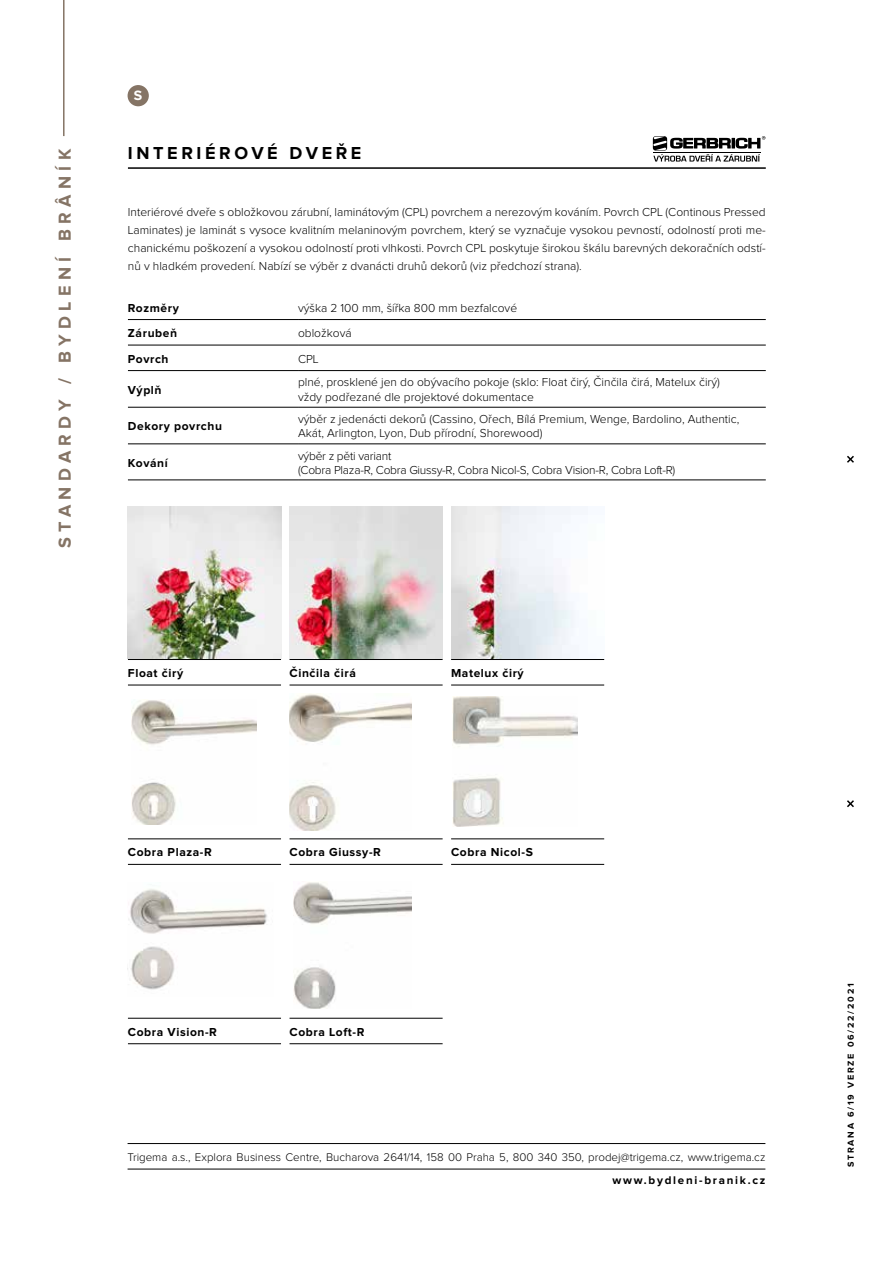
<style>
.page{position:relative;width:893px;height:1263px;background:#fff}
.page>*{position:absolute;margin:0;border:0;box-sizing:border-box;transform-origin:0 0}
.t1{font:700 18px "Proxima Nova";letter-spacing:.3em;color:#857465}
.t2{font:700 18px "Proxima Nova";letter-spacing:.2em;color:#000}
.t3{font:700 14.1px "Proxima Nova";color:#fff}
.t4{font:300 12px/18px "Proxima Nova";color:#000}
.t5{font:700 12px "Proxima Nova";letter-spacing:.05em;color:#000}
.t6{font:300 12px/13.8px "Proxima Nova";letter-spacing:-.02em;color:#000}
.t7{font:300 11.55px "Proxima Nova";color:#000}
.t8{font:700 11.55px "Proxima Nova";letter-spacing:.15em;color:#000}
.t9{font:700 9px "Proxima Nova";letter-spacing:.2em;color:#000}
</style>
<div class="page">
<hr style="left:63px;top:0;width:2px;height:136px;background:#857465">
<div style="left:128px;top:85px;width:21px;height:21px;background:#857465;border-radius:50%"></div>
<hr style="left:128px;top:1143px;width:637px;height:1px;background:#000">
<hr style="left:128px;top:1169px;width:637px;height:1px;background:#000">
<svg style="left:847px;top:455px;width:7px;height:8px"></svg>
<svg style="left:847px;top:800px;width:7px;height:8px"></svg>
<hr style="left:128px;top:167px;width:638px;height:2px;background:#000">
<hr style="left:128px;top:319px;width:170px;height:1px;background:#000">
<hr style="left:298px;top:319px;width:468px;height:1px;background:#000">
<hr style="left:128px;top:345px;width:170px;height:1px;background:#000">
<hr style="left:298px;top:345px;width:468px;height:1px;background:#000">
<hr style="left:128px;top:370px;width:170px;height:1px;background:#000">
<hr style="left:298px;top:370px;width:468px;height:1px;background:#000">
<hr style="left:128px;top:407px;width:170px;height:1px;background:#000">
<hr style="left:298px;top:407px;width:468px;height:1px;background:#000">
<hr style="left:128px;top:443px;width:170px;height:1px;background:#000">
<hr style="left:298px;top:443px;width:468px;height:1px;background:#000">
<hr style="left:128px;top:479px;width:170px;height:1px;background:#000">
<hr style="left:298px;top:479px;width:468px;height:1px;background:#000">
<svg style="left:653px;top:136px;width:112px;height:26px"></svg>
<hr style="left:653px;top:152px;width:107px;height:1px;background:#000">
<img style="left:128px;top:889px;width:139px;height:101px">
<hr style="left:128px;top:1018px;width:153px;height:1px;background:#000">
<hr style="left:128px;top:1043px;width:153px;height:1px;background:#000">
<img style="left:293px;top:882px;width:119px;height:126px">
<hr style="left:290px;top:1018px;width:153px;height:1px;background:#000">
<hr style="left:290px;top:1043px;width:153px;height:1px;background:#000">
<img style="left:452px;top:696px;width:126px;height:131px">
<hr style="left:451px;top:838px;width:153px;height:1px;background:#000">
<hr style="left:451px;top:864px;width:153px;height:1px;background:#000">
<img style="left:131px;top:700px;width:126px;height:125px">
<hr style="left:128px;top:838px;width:153px;height:1px;background:#000">
<hr style="left:128px;top:864px;width:153px;height:1px;background:#000">
<img style="left:290px;top:694px;width:122px;height:136px">
<hr style="left:290px;top:838px;width:153px;height:1px;background:#000">
<hr style="left:290px;top:864px;width:153px;height:1px;background:#000">
<img style="left:128px;top:507px;width:153px;height:151px">
<hr style="left:128px;top:659px;width:153px;height:1px;background:#000">
<hr style="left:128px;top:685px;width:153px;height:1px;background:#000">
<img style="left:290px;top:507px;width:153px;height:151px">
<hr style="left:290px;top:659px;width:153px;height:1px;background:#000">
<hr style="left:290px;top:685px;width:153px;height:1px;background:#000">
<img style="left:451px;top:507px;width:137px;height:151px">
<hr style="left:451px;top:659px;width:153px;height:1px;background:#000">
<hr style="left:451px;top:685px;width:153px;height:1px;background:#000">
<h1 class="t1" style="left:57px;top:548px;width:401px;rotate:-90deg">STANDARDY / BYDLENÍ BRÂNÍK</h1>
<p class="t3" style="left:134px;top:89px;width:10px">S</p>
<h1 class="t2" style="left:128px;top:145px;width:235px">INTERIÉROVÉ DVEŘE</h1>
<p class="t4" style="left:128px;top:204px;width:639px;text-align:justify">Interiérové dveře s obložkovou zárubní, laminátovým (CPL) povrchem a nerezovým kováním. Povrch CPL (Continous Pressed Laminates) je laminát s vysoce kvalitním melaninovým povrchem, který se vyznačuje vysokou pevností, odolností proti me&shy;chanickému poškození a vysokou odolností proti vlhkosti. Povrch CPL poskytuje širokou škálu barevných dekoračních odstí&shy;nů v hladkém provedení. Nabízí se výběr z dvanácti druhů dekorů (viz předchozí strana).</p>
<p class="t5" style="left:128px;top:302px;width:52px">Rozměry</p>
<p class="t4" style="left:298px;top:299px;width:221px">výška 2 100 mm, šířka 800 mm bezfalcové</p>
<p class="t5" style="left:128px;top:328px;width:51px">Zárubeň</p>
<p class="t4" style="left:298px;top:325px;width:55px">obložková</p>
<p class="t5" style="left:128px;top:353px;width:42px">Povrch</p>
<p class="t4" style="left:298px;top:350px;width:22px">CPL</p>
<p class="t5" style="left:128px;top:384px;width:35px">Výplň</p>
<p class="t4" style="left:298px;top:376px;width:423px;line-height:14.4px">plné, prosklené jen do obývacího pokoje (sklo: Float čirý, Činčila čirá, Matelux čirý) vždy podřezané dle projektové dokumentace</p>
<p class="t5" style="left:128px;top:421px;width:96px">Dekory povrchu</p>
<p class="t4" style="left:298px;top:412px;width:443px;line-height:14.4px">výběr z jedenácti dekorů (Cassino, Ořech, Bílá Premium, Wenge, Bardolino, Authentic,<br>Akát, Arlington, Lyon, Dub přírodní, Shorewood)</p>
<p class="t5" style="left:128px;top:457px;width:41px">Kování</p>
<p class="t6" style="left:298px;top:449px;width:379px">výběr z pěti variant<br>(Cobra Plaza-R, Cobra Giussy-R, Cobra Nicol-S, Cobra Vision-R, Cobra Loft-R)</p>
<p class="t5" style="left:128px;top:667px;width:57px">Float čirý</p>
<p class="t5" style="left:290px;top:667px;width:68px">Činčila čirá</p>
<p class="t5" style="left:451px;top:667px;width:74px">Matelux čirý</p>
<p class="t5" style="left:128px;top:847px;width:85px">Cobra Plaza-R</p>
<p class="t5" style="left:290px;top:847px;width:93px">Cobra Giussy-R</p>
<p class="t5" style="left:451px;top:847px;width:83px">Cobra Nicol-S</p>
<p class="t5" style="left:128px;top:1026px;width:91px">Cobra Vision-R</p>
<p class="t5" style="left:290px;top:1026px;width:76px">Cobra Loft-R</p>
<p class="t7" style="left:128px;top:1152px;width:639px">Trigema a.s., Explora Business Centre, Bucharova 2641/14, 158 00 Praha 5, 800 340 350, prodej@trigema.cz, www.trigema.cz</p>
<p class="t8" style="left:612px;top:1175px;width:154px">www.bydleni-branik.cz</p>
<p class="t9" style="left:847px;top:1167px;width:185px;rotate:-90deg">STRANA 6/19 VERZE 06/22/2021</p>
</div>
